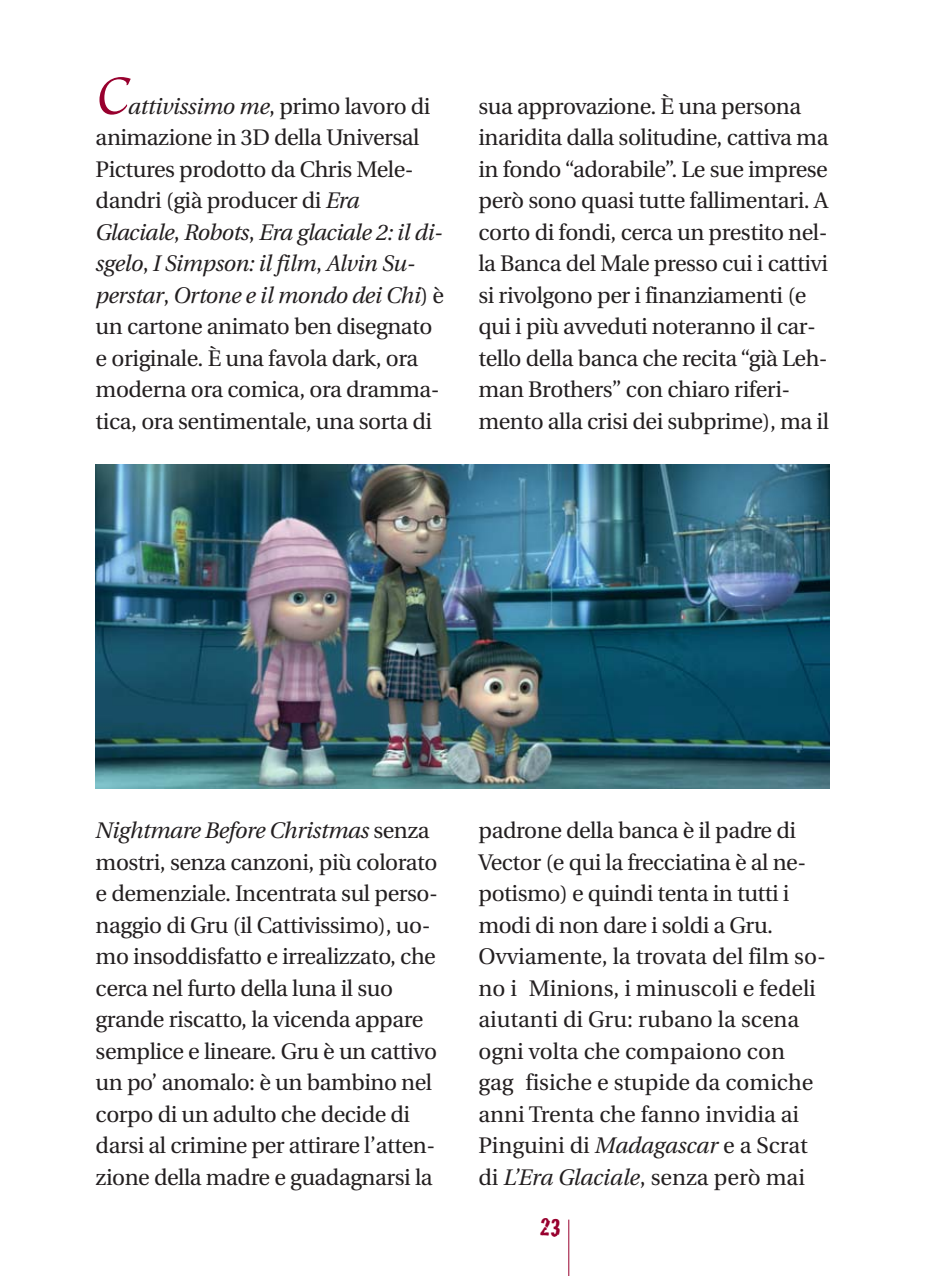
<style>
.page{position:relative;width:925px;height:1276px;background:#fff}
.page>*{position:absolute;margin:0;border:0;box-sizing:border-box;transform-origin:0 0}
.t1{font:54px "Apple Chancery";color:#98002e}
.t2{font:27px "Cracked";color:#98002e}
.t3{font:22.5px/31.5px "Utopia";letter-spacing:-.02em;color:#231f20}
.t4{font:22.5px/31.5px "Utopia";color:#231f20}
.s1{font-style:italic}
</style>
<div class="page">
<img style="left:96px;top:464px;width:733px;height:324px">
<hr style="left:568px;top:1219px;width:1px;height:56px;background:#98002e">
<h1 class="t1" style="left:96px;top:67px;width:35px">C</h1>
<p class="t3" style="left:96px;top:92px;width:350px;text-indent:33px"><span class="s1">attivissimo me</span>, primo lavoro di animazione in 3D della Universal Pictures prodotto da Chris Mele&shy;dandri (già producer di <span class="s1">Era Glaciale</span>, <span class="s1">Robots</span>, <span class="s1">Era glaciale 2: il di&shy;sgelo</span>, <span class="s1">I Simpson: il film</span>, <span class="s1">Alvin Su&shy;perstar</span>, <span class="s1">Ortone e il mondo dei Chi</span>) è un cartone animato ben disegnato e originale. È una favola dark, ora moderna ora comica, ora dramma&shy;tica, ora sentimentale, una sorta di</p>
<p class="t3" style="left:478px;top:92px;width:352px">sua approvazione. È una persona inaridita dalla solitudine, cattiva ma in fondo “adorabile”. Le sue imprese però sono quasi tutte fallimentari. A corto di fondi, cerca un prestito nel&shy;la Banca del Male presso cui i cattivi si rivolgono per i finanziamenti (e qui i più avveduti noteranno il car&shy;tello della banca che recita “già Leh&shy;man Brothers” con chiaro riferi&shy;mento alla crisi dei subprime), ma il</p>
<p class="t3" style="left:96px;top:817px;width:344px"><span class="s1">Nightmare Before Christmas</span> senza mostri, senza canzoni, più colorato e demenziale. Incentrata sul perso&shy;naggio di Gru (il Cattivissimo), uo&shy;mo insoddisfatto e irrealizzato, che cerca nel furto della luna il suo grande riscatto, la vicenda appare semplice e lineare. Gru è un cattivo un po’ anomalo: è un bambino nel corpo di un adulto che decide di darsi al crimine per attirare l’atten&shy;zione della madre e guadagnarsi la</p>
<p class="t4" style="left:478px;top:817px;width:349px">padrone della banca è il padre di<br>Vector (e qui la frecciatina è al ne&shy;potismo) e quindi tenta in tutti i modi di non dare i soldi a Gru.<br>Ovviamente, la trovata del film so&shy;no i Minions, i minuscoli e fedeli aiutanti di Gru: rubano la scena ogni volta che compaiono con<br>gag fisiche e stupide da comiche anni Trenta che fanno invidia ai<br>Pinguini di <span class="s1">Madagascar</span> e a Scrat di <span class="s1">L’Era Glaciale</span>, senza però mai</p>
<p class="t2" style="left:539px;top:1218px;width:22px">23</p>
</div>
